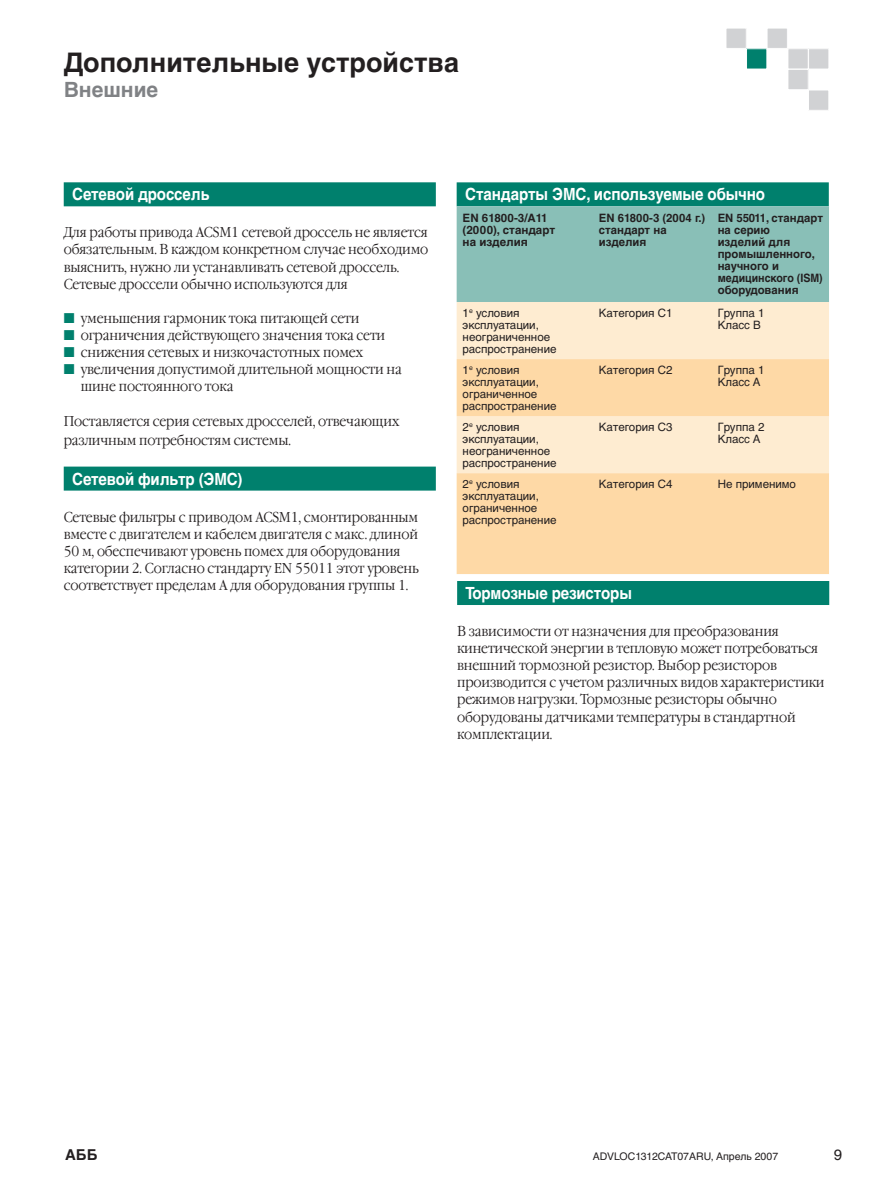
<style>
.page{position:relative;width:893px;height:1187px;background:#fff}
.page>*{position:absolute;margin:0;border:0;box-sizing:border-box;transform-origin:0 0}
.t1{font:700 27px "Helvetica Cyr";color:#231f20}
.t2{font:700 21px "Helvetica Cyr";color:#808285}
.t3{font:700 16.8px "Helvetica Cyr";letter-spacing:-.01em;color:#fff;scale:.9 1}
.t4{font:700 15px "Helvetica Cyr";color:#231f20}
.t5{font:15px "Helvetica Cyr Upright";color:#231f20}
.t6{font:300 14.25px/17.1px "Garamond C";letter-spacing:-.01em;color:#231f20;scale:.9 1}
.t7{font:11.55px/12px "Helvetica Cyr Upright";color:#231f20}
.t8{font:700 11.55px/12px "Helvetica Cyr";color:#231f20}
.t9{font:10.5px "Helvetica Cyr Upright";color:#231f20}
.s1{color:#00806d}
</style>
<div class="page">
<div style="left:726px;top:28px;width:20px;height:20px;background:#d1d2d4"></div>
<div style="left:726px;top:28px;width:21px;height:21px;border:1px solid #fff"></div>
<div style="left:746px;top:49px;width:21px;height:20px;background:#00806d"></div>
<div style="left:746px;top:48px;width:21px;height:21px;border:1px solid #fff"></div>
<div style="left:767px;top:28px;width:20px;height:20px;background:#d1d2d4"></div>
<div style="left:767px;top:28px;width:21px;height:21px;border:1px solid #fff"></div>
<div style="left:788px;top:49px;width:20px;height:20px;background:#d1d2d4"></div>
<div style="left:787px;top:48px;width:22px;height:21px;border:1px solid #fff"></div>
<div style="left:808px;top:49px;width:21px;height:20px;background:#d1d2d4"></div>
<div style="left:808px;top:48px;width:21px;height:21px;border:1px solid #fff"></div>
<div style="left:788px;top:69px;width:20px;height:21px;background:#d1d2d4"></div>
<div style="left:787px;top:69px;width:22px;height:21px;border:1px solid #fff"></div>
<div style="left:808px;top:90px;width:21px;height:20px;background:#d1d2d4"></div>
<div style="left:808px;top:90px;width:21px;height:21px;border:1px solid #fff"></div>
<div style="left:64px;top:182px;width:372px;height:24px;background:#00806d"></div>
<div style="left:64px;top:466px;width:372px;height:24px;background:#00806d"></div>
<div style="left:457px;top:581px;width:372px;height:24px;background:#00806d"></div>
<div style="left:457px;top:182px;width:372px;height:24px;background:#00806d"></div>
<div style="left:457px;top:206px;width:372px;height:96px;background:#89bfb7"></div>
<div style="left:457px;top:302px;width:372px;height:57px;background:#feecd1"></div>
<svg style="left:457px;top:359px;width:372px;height:215px;background:#fedeb1"></svg>
<h1 class="t1" style="left:64px;top:52px;width:397px">Дополнительные устройства</h1>
<h2 class="t2" style="left:64px;top:82px;width:96px">Внешние</h2>
<p class="t3" style="left:72px;top:188px;width:154px">Сетевой дроссель</p>
<p class="t6" style="left:64px;top:225px;width:407px">Для работы привода ACSM1 сетевой дроссель не является обязательным. В каждом конкретном случае необходимо выяснить, нужно ли устанавливать сетевой дроссель.<br>Сетевые дроссели обычно используются для</p>
<p class="t6" style="left:64px;top:311px;width:330px"><span class="s1">■</span> уменьшения гармоник тока питающей сети</p>
<p class="t6" style="left:64px;top:328px;width:359px"><span class="s1">■</span> ограничения действующего значения тока сети</p>
<p class="t6" style="left:64px;top:345px;width:335px"><span class="s1">■</span> снижения сетевых и низкочастотных помех</p>
<p class="t6" style="left:81px;top:362px;width:358px;text-indent:-17px"><span class="s1">■</span> увеличения допустимой длительной мощности на шине постоянного тока</p>
<p class="t6" style="left:64px;top:412px;width:375px;line-height:19.5px">Поставляется серия сетевых дросселей, отвечающих различным потребностям системы.</p>
<p class="t3" style="left:72px;top:472px;width:191px">Сетевой фильтр (ЭМС)</p>
<p class="t6" style="left:64px;top:509px;width:396px">Сетевые фильтры с приводом ACSM1, смонтированным вместе с двигателем и кабелем двигателя с макс. длиной 50 м, обеспечивают уровень помех для оборудования категории 2. Согласно стандарту EN 55011 этот уровень соответствует пределам А для оборудования группы 1.</p>
<p class="t3" style="left:465px;top:188px;width:335px">Стандарты ЭМС, используемые обычно</p>
<p class="t8" style="left:463px;top:212px;width:94px">EN 61800-3/A11 (2000), стандарт на изделия</p>
<p class="t8" style="left:599px;top:212px;width:108px">EN 61800-3 (2004 г.) стандарт на изделия</p>
<p class="t8" style="left:718px;top:212px;width:107px">EN 55011, стандарт на серию<br>изделий для промышленного, научного и медицинского (ISM) оборудования</p>
<p class="t7" style="left:463px;top:308px;width:95px">1<sup>е</sup> условия эксплуатации, неограниченное распространение</p>
<p class="t7" style="left:599px;top:308px;width:75px">Категория C1</p>
<p class="t7" style="left:718px;top:308px;width:48px">Группа 1<br>Класс В</p>
<p class="t7" style="left:463px;top:365px;width:95px">1<sup>е</sup> условия эксплуатации, ограниченное распространение</p>
<p class="t7" style="left:599px;top:365px;width:75px">Категория C2</p>
<p class="t7" style="left:718px;top:365px;width:48px">Группа 1<br>Класс А</p>
<p class="t7" style="left:463px;top:422px;width:95px">2<sup>е</sup> условия эксплуатации, неограниченное распространение</p>
<p class="t7" style="left:599px;top:422px;width:75px">Категория C3</p>
<p class="t7" style="left:718px;top:422px;width:48px">Группа 2<br>Класс А</p>
<p class="t7" style="left:463px;top:479px;width:95px">2<sup>е</sup> условия эксплуатации, ограниченное распространение</p>
<p class="t7" style="left:599px;top:479px;width:75px">Категория C4</p>
<p class="t7" style="left:718px;top:479px;width:80px">Не применимо</p>
<p class="t3" style="left:466px;top:586px;width:186px">Тормозные резисторы</p>
<p class="t6" style="left:457px;top:624px;width:410px">В зависимости от назначения для преобразования кинетической энергии в тепловую может потребоваться внешний тормозной резистор. Выбор резисторов производится с учетом различных видов характеристики режимов нагрузки. Тормозные резисторы обычно оборудованы датчиками температуры в стандартной комплектации.</p>
<p class="t4" style="left:65px;top:1148px;width:34px">АББ</p>
<p class="t9" style="left:593px;top:1151px;width:187px">ADVLOC1312CAT07ARU, Апрель 2007</p>
<p class="t5" style="left:834px;top:1148px;width:10px">9</p>
</div>
